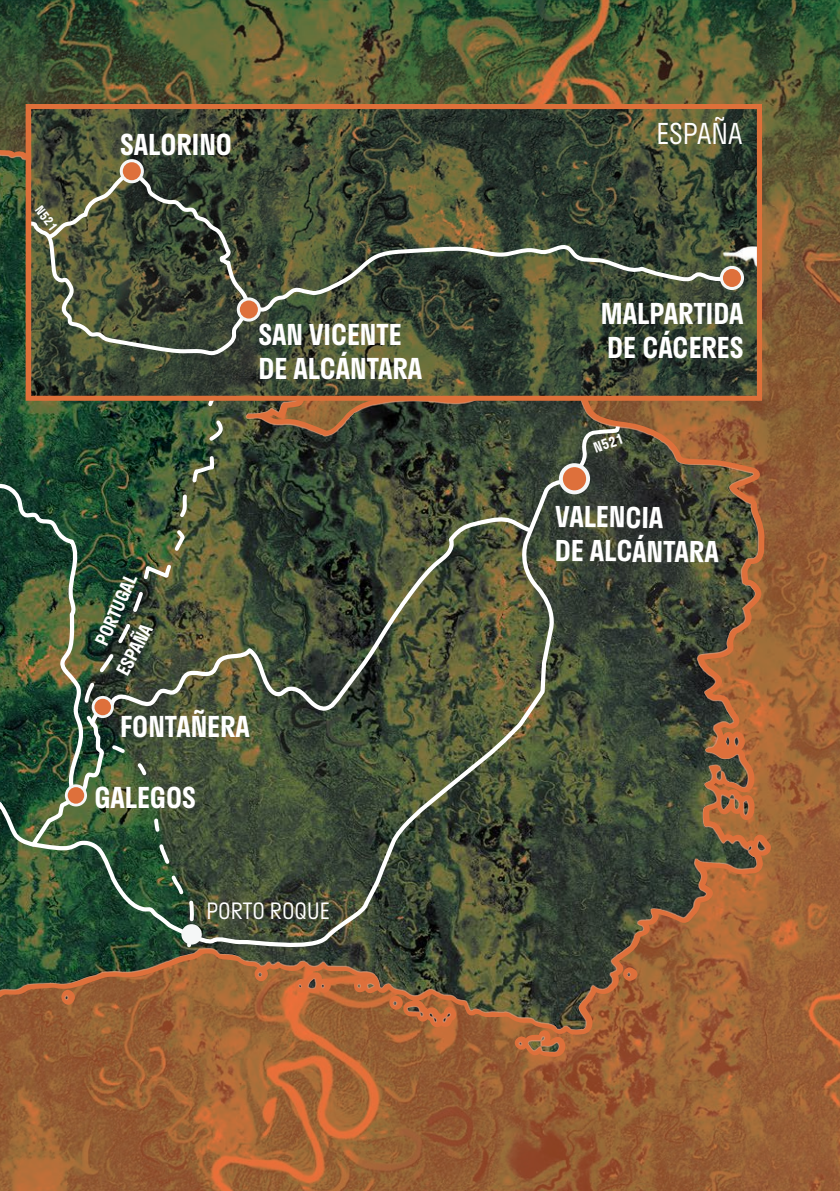
<style>
.page{position:relative;width:840px;height:1191px;background:#fff}
.page>*{position:absolute;margin:0;border:0;box-sizing:border-box;transform-origin:0 0}
.t1{font:600 28.2px/33.8px "Stratos";color:#fff}
.t2{font:300 28.2px "Stratos";color:#fff}
.t3{font:300 22px "Stratos";color:#fff}
.t4{font:600 18px "Stratos";color:#fff}
.t5{font:600 13.8px "Stratos";color:#fff}
.t6{font:600 12.2px "Stratos";color:#fff}
</style>
<div class="page">
<svg style="left:803px;top:0;width:36px;height:1191px;background:#895e35"></svg>
<img style="left:0;top:0;width:803px;height:1191px">
<svg style="left:228px;top:476px;width:345px;height:481px;background:#454e38"></svg>
<svg style="left:228px;top:515px;width:306px;height:197px;background:#4d533a"></svg>
<svg style="left:558px;top:422px;width:64px;height:72px;background:#655f4f"></svg>
<img style="left:0;top:345px;width:228px;height:622px">
<div style="left:181px;top:924px;width:21px;height:20px;background:#f5f7f7;border-radius:50%"></div>
<svg style="left:26px;top:104px;width:735px;height:297px;background:#4c4f38"></svg>
<p class="t6" style="left:46px;top:202px;width:29px;rotate:53deg">N521</p>
<p class="t1" style="left:120px;top:126px;width:113px">SALORINO</p>
<p class="t1" style="left:258px;top:317px;width:165px">SAN VICENTE<br>DE ALCÁNTARA</p>
<p class="t4" style="left:88px;top:638px;width:77px;rotate:-66deg">PORTUGAL</p>
<p class="t4" style="left:109px;top:667px;width:57px;rotate:-62deg">ESPAÑA</p>
<p class="t1" style="left:120px;top:708px;width:131px">FONTAÑERA</p>
<p class="t1" style="left:94px;top:780px;width:103px">GALEGOS</p>
<p class="t3" style="left:206px;top:893px;width:125px">PORTO ROQUE</p>
<p class="t2" style="left:656px;top:111px;width:88px">ESPAÑA</p>
<p class="t1" style="left:600px;top:296px;width:144px">MALPARTIDA<br>DE CÁCERES</p>
<p class="t5" style="left:590px;top:438px;width:32px;rotate:-19deg">N521</p>
<p class="t1" style="left:555px;top:498px;width:165px;rotate:1deg">VALENCIA<br>DE ALCÁNTARA</p>
</div>
